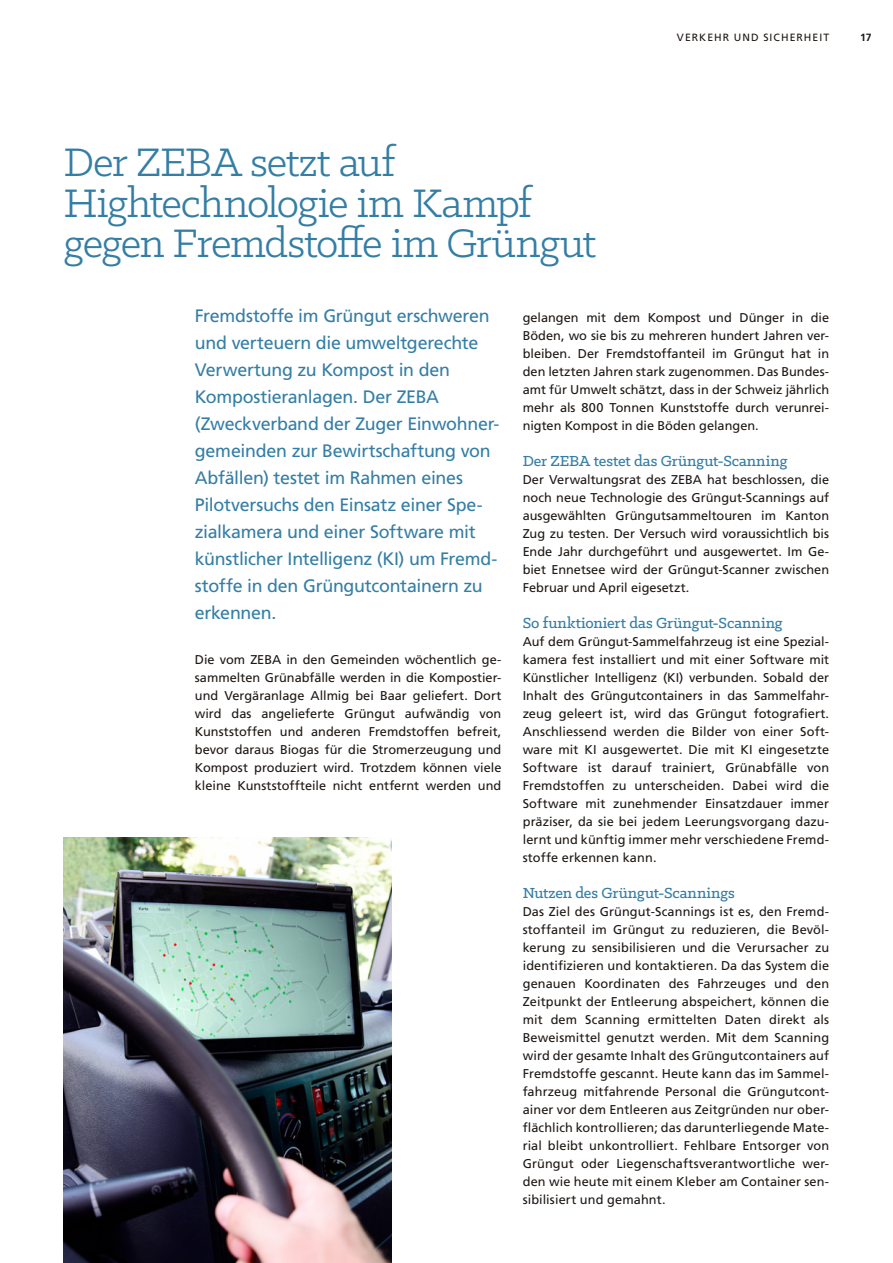
<style>
.page{position:relative;width:893px;height:1263px;background:#fff}
.page>*{position:absolute;margin:0;border:0;box-sizing:border-box;transform-origin:0 0}
.HD_Gemeinde_Titel_30{font:45px/40.5px "Klinic Slab";letter-spacing:-.025em;color:#347ea5}
.HD_Gemeinde_Lead{font:18px/27px "Frutiger LT Std";letter-spacing:-.015em;color:#347ea5}
.HD_Gemeinde_Untertit{font:500 16.5px "Klinic Slab";letter-spacing:-.005em;color:#347ea5}
.HD_Grundtext{font:12.75px/18px "Frutiger LT Std";letter-spacing:.005em;color:#1e1814;text-align:justify}
.t1{font:10.5px "Frutiger LT Std";color:#1e1814}
.t2{font:700 10.5px "Frutiger LT Std";color:#1e1814}
</style>
<div class="page">
<img style="left:64px;top:838px;width:328px;height:425px">
<p class="HD_Gemeinde_Titel_30" style="left:64px;top:141px;width:534px">Der ZEBA setzt auf<br>Hightechnologie im Kampf gegen Fremdstoffe im Grüngut</p>
<p class="t1" style="left:677px;top:32px;width:17px">Verkehr</p>
<p class="t1" style="left:734px;top:32px;width:9px">und</p>
<p class="t1" style="left:763px;top:32px;width:14px">Sicherheit</p>
<p class="t2" style="left:860px;top:32px;width:13px">17</p>
<p class="HD_Gemeinde_Lead" style="left:195px;top:302px;width:306px">Fremdstoffe im Grüngut erschweren und verteuern die umweltgerechte<br>Verwertung zu Kompost in den<br>Kompostieranlagen. Der ZEBA (Zweckverband der Zuger Einwohner&shy;gemeinden zur Bewirtschaftung von<br>Abfällen) testet im Rahmen eines<br>Pilotversuchs den Einsatz einer Spe&shy;zialkamera und einer Software mit künstlicher Intelligenz (KI) um Fremd&shy;stoffe in den Grüngutcontainern zu erkennen.</p>
<p class="HD_Grundtext" style="left:195px;top:651px;width:308px">Die vom ZEBA in den Gemeinden wöchentlich ge&shy;sammelten Grünabfälle werden in die Kompostier&shy;und Vergäranlage Allmig bei Baar geliefert. Dort wird das angelieferte Grüngut aufwändig von Kunststoffen und anderen Fremdstoffen befreit, bevor daraus Biogas für die Stromerzeugung und Kompost produziert wird. Trotzdem können viele kleine Kunststoffteile nicht entfernt werden und</p>
<p class="HD_Grundtext" style="left:523px;top:309px;width:308px">gelangen mit dem Kompost und Dünger in die Böden, wo sie bis zu mehreren hundert Jahren ver&shy;bleiben. Der Fremdstoffanteil im Grüngut hat in den letzten Jahren stark zugenommen. Das Bundes&shy;amt für Umwelt schätzt, dass in der Schweiz jährlich mehr als 800 Tonnen Kunststoffe durch verunrei&shy;nigten Kompost in die Böden gelangen.</p>
<p class="HD_Gemeinde_Untertit" style="left:523px;top:450px;width:266px">Der ZEBA testet das Grüngut-Scanning</p>
<p class="HD_Grundtext" style="left:523px;top:471px;width:308px">Der Verwaltungsrat des ZEBA hat beschlossen, die noch neue Technologie des Grüngut-Scannings auf ausgewählten Grüngutsammeltouren im Kanton Zug zu testen. Der Versuch wird voraussichtlich bis Ende Jahr durchgeführt und ausgewertet. Im Ge&shy;biet Ennetsee wird der Grüngut-Scanner zwischen Februar und April eigesetzt.</p>
<p class="HD_Gemeinde_Untertit" style="left:523px;top:612px;width:262px">So funktioniert das Grüngut-Scanning</p>
<p class="HD_Grundtext" style="left:523px;top:633px;width:308px">Auf dem Grüngut-Sammelfahrzeug ist eine Spezial&shy;kamera fest installiert und mit einer Software mit Künstlicher Intelligenz (KI) verbunden. Sobald der Inhalt des Grüngutcontainers in das Sammelfahr&shy;zeug geleert ist, wird das Grüngut fotografiert.<br>Anschliessend werden die Bilder von einer Soft&shy;ware mit KI ausgewertet. Die mit KI eingesetzte Software ist darauf trainiert, Grünabfälle von Fremdstoffen zu unterscheiden. Dabei wird die Software mit zunehmender Einsatzdauer immer präziser, da sie bei jedem Leerungsvorgang dazu&shy;lernt und künftig immer mehr verschiedene Fremd&shy;stoffe erkennen kann.</p>
<p class="HD_Gemeinde_Untertit" style="left:523px;top:882px;width:214px">Nutzen des Grüngut-Scannings</p>
<p class="HD_Grundtext" style="left:523px;top:903px;width:308px">Das Ziel des Grüngut-Scannings ist es, den Fremd&shy;stoffanteil im Grüngut zu reduzieren, die Bevöl&shy;kerung zu sensibilisieren und die Verursacher zu identifizieren und kontaktieren. Da das System die genauen Koordinaten des Fahrzeuges und den Zeitpunkt der Entleerung abspeichert, können die mit dem Scanning ermittelten Daten direkt als Beweismittel genutzt werden. Mit dem Scanning wird der gesamte Inhalt des Grüngutcontainers auf Fremdstoffe gescannt. Heute kann das im Sammel&shy;fahrzeug mitfahrende Personal die Grüngutcont&shy;ainer vor dem Entleeren aus Zeitgründen nur ober&shy;flächlich kontrollieren; das darunterliegende Mate&shy;rial bleibt unkontrolliert. Fehlbare Entsorger von Grüngut oder Liegenschaftsverantwortliche wer&shy;den wie heute mit einem Kleber am Container sen&shy;sibilisiert und gemahnt.</p>
</div>
